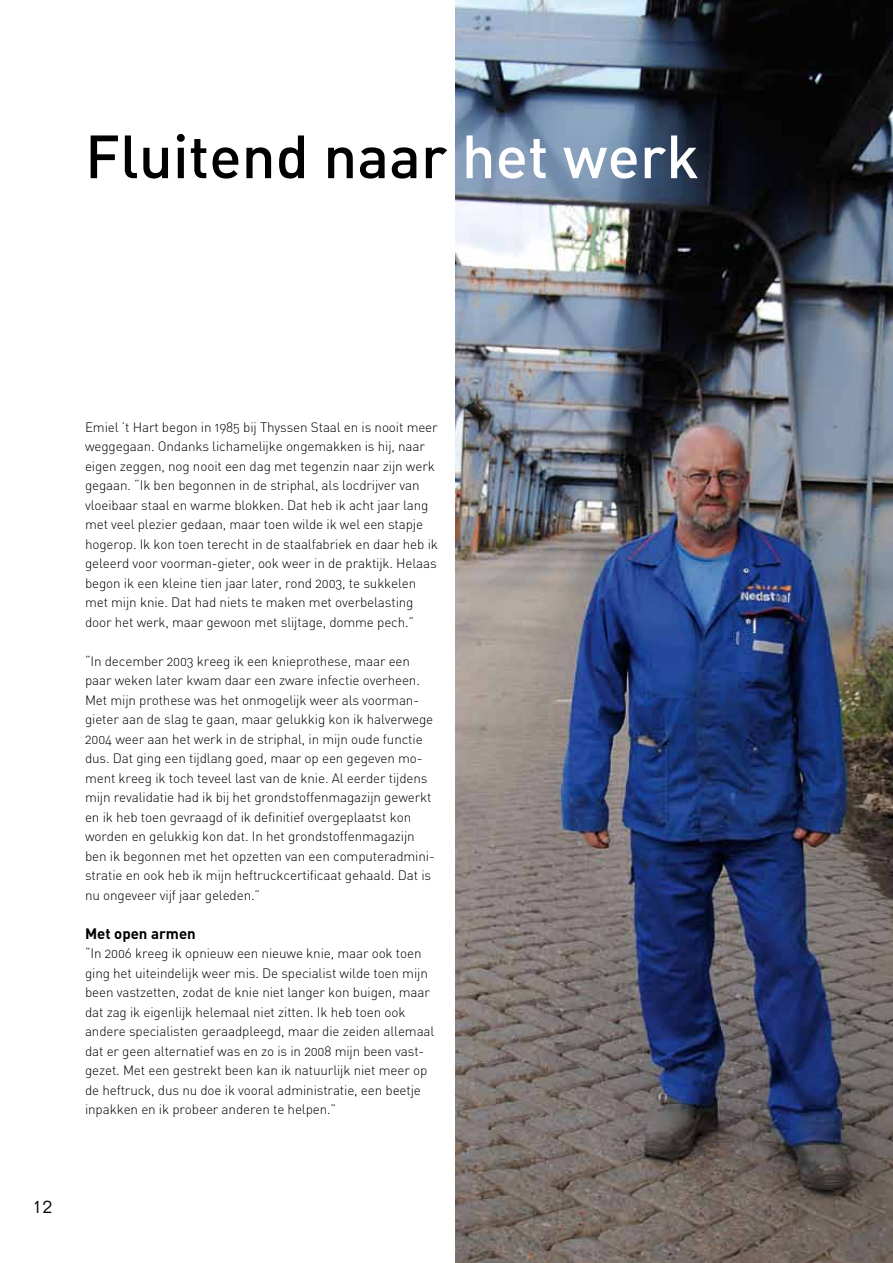
<style>
.page{position:relative;width:893px;height:1263px;background:#fff}
.page>*{position:absolute;margin:0;border:0;box-sizing:border-box;transform-origin:0 0}
.t1{font:60px "DIN Medium Alternate";color:#000}
.t2{font:300 18px "Folio";color:#000}
.t3{font:700 15px "DIN";color:#000}
.t4{font:13.5px/19.5px "DIN Light Alternate";letter-spacing:-.01em;color:#000}
.s1{color:#fff}
</style>
<div class="page">
<img style="left:455px;top:0;width:438px;height:1263px">
<h1 class="t1" style="left:85px;top:118px;width:615px">Fluitend naar <span class="s1">het werk</span></h1>
<h2 class="t2" style="left:33px;top:1195px;width:22px">12</h2>
<p class="t4" style="left:85px;top:417px;width:354px">Emiel ’t Hart begon in 1985 bij Thyssen Staal en is nooit meer weggegaan. Ondanks lichamelijke ongemakken is hij, naar eigen zeggen, nog nooit een dag met tegenzin naar zijn werk gegaan. “Ik ben begonnen in de striphal, als locdrijver van vloeibaar staal en warme blokken. Dat heb ik acht jaar lang met veel plezier gedaan, maar toen wilde ik wel een stapje hogerop. Ik kon toen terecht in de staalfabriek en daar heb ik geleerd voor voorman-gieter, ook weer in de praktijk. Helaas begon ik een kleine tien jaar later, rond 2003, te sukkelen met mijn knie. Dat had niets te maken met overbelasting door het werk, maar gewoon met slijtage, domme pech.”</p>
<p class="t4" style="left:85px;top:651px;width:351px">“In december 2003 kreeg ik een knieprothese, maar een paar weken later kwam daar een zware infectie overheen.<br>Met mijn prothese was het onmogelijk weer als voorman&shy;gieter aan de slag te gaan, maar gelukkig kon ik halverwege 2004 weer aan het werk in de striphal, in mijn oude functie dus. Dat ging een tijdlang goed, maar op een gegeven mo&shy;ment kreeg ik toch teveel last van de knie. Al eerder tijdens mijn revalidatie had ik bij het grondstoffenmagazijn gewerkt en ik heb toen gevraagd of ik definitief overgeplaatst kon worden en gelukkig kon dat. In het grondstoffenmagazijn ben ik begonnen met het opzetten van een computeradmini&shy;stratie en ook heb ik mijn heftruckcertificaat gehaald. Dat is nu ongeveer vijf jaar geleden.”</p>
<p class="t3" style="left:85px;top:923px;width:112px">Met open armen</p>
<p class="t4" style="left:85px;top:943px;width:351px">“In 2006 kreeg ik opnieuw een nieuwe knie, maar ook toen ging het uiteindelijk weer mis. De specialist wilde toen mijn been vastzetten, zodat de knie niet langer kon buigen, maar dat zag ik eigenlijk helemaal niet zitten. Ik heb toen ook andere specialisten geraadpleegd, maar die zeiden allemaal dat er geen alternatief was en zo is in 2008 mijn been vast&shy;gezet. Met een gestrekt been kan ik natuurlijk niet meer op de heftruck, dus nu doe ik vooral administratie, een beetje inpakken en ik probeer anderen te helpen.”</p>
</div>
